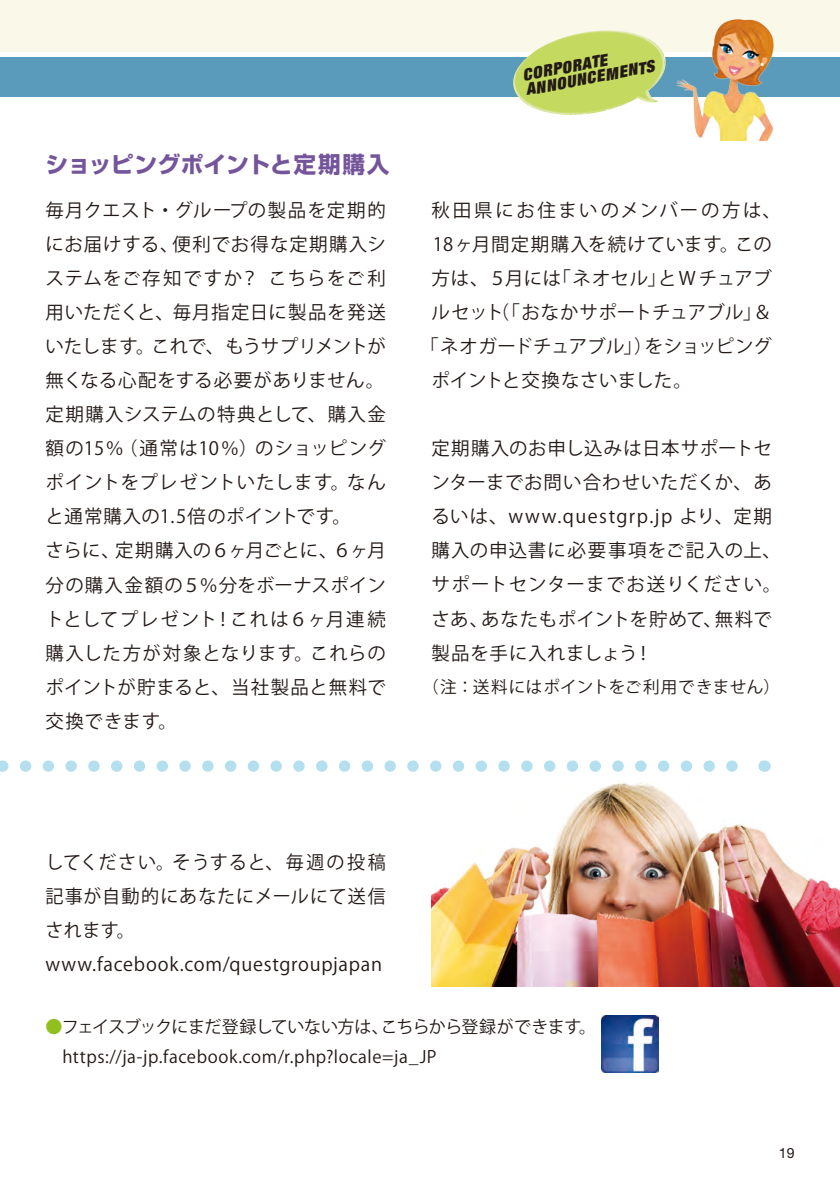
<style>
.page{position:relative;width:840px;height:1191px;background:#fff}
.page>*{position:absolute;margin:0;border:0;box-sizing:border-box;transform-origin:0 0}
.t1{font:700 22.6px "Shin Go Pr 6 N";letter-spacing:.01em;color:#74549a}
.t2{font:18.4px/34px "Koz Go Pro";letter-spacing:.04em;color:#231916}
.t3{font:18.4px "Koz Go Pro";color:#231916}
.t4{font:18.4px "Koz Go Pro";letter-spacing:.14em;color:#231916}
.t5{font:18.4px "Koz Go Pro";letter-spacing:.005em;color:#231916}
.t6{font:17px/29.8px "Koz Go Pro";letter-spacing:.02em;color:#231916}
.t7{font:16.6px "Koz Go Pro";letter-spacing:.035em;color:#231916}
.t8{font:italic 900 expanded 16.4px/15px "Helvetica Neue";color:#231916}
.t9{font:14.2px "Helvetica Neue";color:#231916}
.s1{color:#90bf20}
</style>
<div class="page">
<div style="left:0;top:0;width:839px;height:51px;background:#faf8e8"></div>
<div style="left:0;top:57px;width:839px;height:39px;background:#5a9abb"></div>
<img style="left:509px;top:30px;width:158px;height:85px">
<img style="left:672px;top:19px;width:108px;height:121px">
<img style="left:431px;top:766px;width:408px;height:220px">
<svg style="left:0;top:760px;width:752px;height:12px"></svg>
<svg style="left:763px;top:760px;width:1px;height:12px"></svg>
<img style="left:601px;top:1015px;width:57px;height:57px">
<p class="t1" style="left:45px;top:147px;width:345px">ショッピングポイントと定期購入</p>
<p class="t8" style="left:521px;top:68px;width:132px;rotate:-11deg">Corporate<br>Announcements</p>
<p class="t2" style="left:45px;top:194px;width:342px">毎月クエスト・グループの製品を定期的にお届けする、便利でお得な定期購入システムをご存知ですか？ こちらをご利用いただくと、毎月指定日に製品を発送いたします。これで、もうサプリメントが無くなる心配をする必要がありません。定期購入システムの特典として、購入金額の15％（通常は10％）のショッピングポイントをプレゼントいたします。なんと通常購入の1.5倍のポイントです。<br>さらに、定期購入の６ヶ月ごとに、６ヶ月分の購入金額の５％分をボーナスポイントとしてプレゼント！これは６ヶ月連続購入した方が対象となります。これらのポイントが貯まると、当社製品と無料で交換できます。</p>
<p class="t4" style="left:431px;top:198px;width:351px">秋田県にお住まいのメンバーの方は、</p>
<p class="t2" style="left:432px;top:228px;width:340px">18ヶ月間定期購入を続けています。この</p>
<p class="t2" style="left:431px;top:262px;width:342px">方は、５月には「ネオセル」とW チュアブ</p>
<p class="t3" style="left:431px;top:300px;width:342px">ルセット（「おなかサポートチュアブル」＆</p>
<p class="t3" style="left:420px;top:335px;width:353px">「ネオガードチュアブル」）をショッピング</p>
<p class="t5" style="left:431px;top:369px;width:262px">ポイントと交換なさいました。</p>
<p class="t2" style="left:431px;top:432px;width:351px">定期購入のお申し込みは日本サポートセンターまでお問い合わせいただくか、あるいは、www.questgrp.jp より、定期購入の申込書に必要事項をご記入の上、サポートセンターまでお送りください。さあ、あなたもポイントを貯めて、無料で製品を手に入れましょう！</p>
<p class="t7" style="left:422px;top:676px;width:359px">（注：送料にはポイントをご利用できません）</p>
<p class="t2" style="left:45px;top:846px;width:342px">してください。そうすると、毎週の投稿記事が自動的にあなたにメールにて送信されます。www.facebook.com/questgroupjapan</p>
<p class="t6" style="left:62px;top:1012px;width:535px;text-indent:-17px"><span class="s1">●</span>フェイスブックにまだ登録していない方は、こちらから登録ができます。https://ja-jp.facebook.com/r.php?locale=ja_JP</p>
<p class="t9" style="left:778px;top:1144px;width:17px">19</p>
</div>
